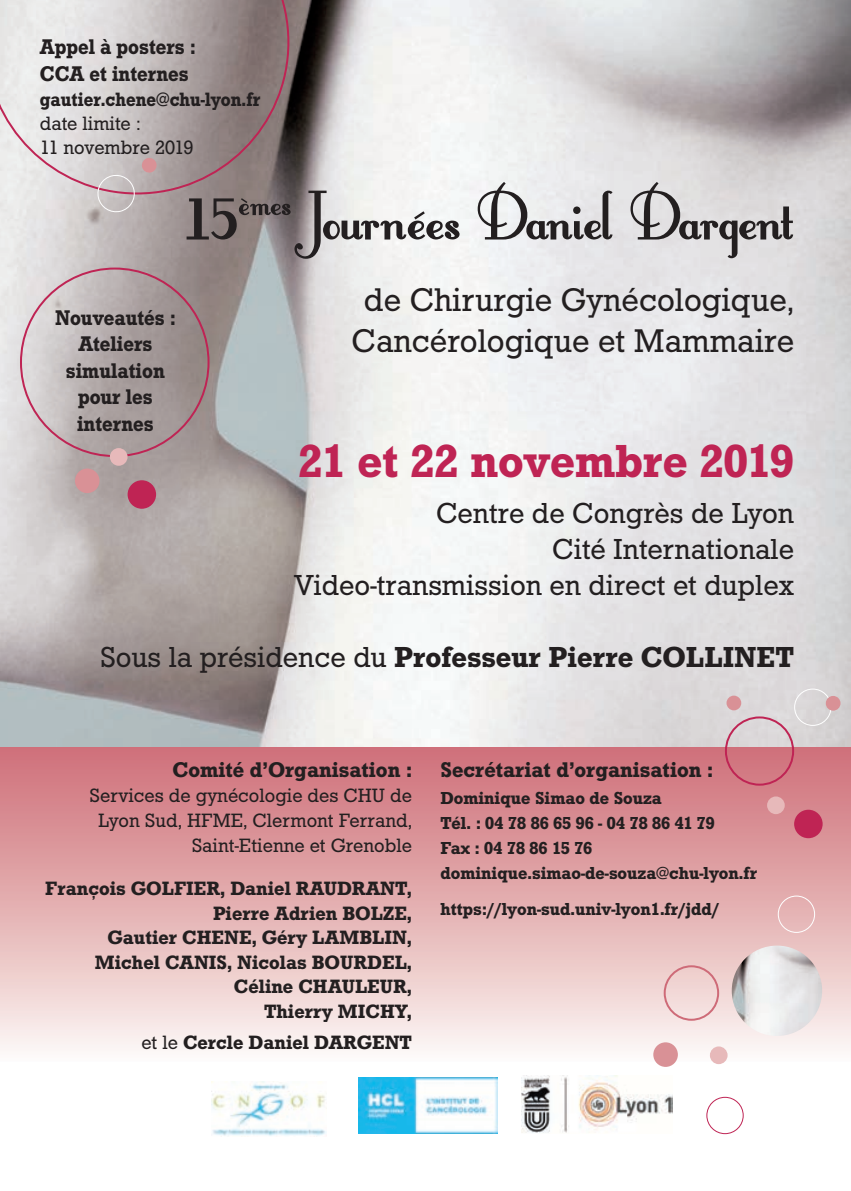
<style>
.page{position:relative;width:851px;height:1191px;background:#fff}
.page>*{position:absolute;margin:0;border:0;box-sizing:border-box;transform-origin:0 0}
.t1{font:84px "Fontleroy Brown";letter-spacing:-.005em;color:#231f20}
.t2{font:500 48px "Roctus T";color:#bf2454}
.t3{font:34px/40.8px "Roctus T";color:#231f20;text-align:center}
.t4{font:30px/36px "Roctus T";color:#231f20;text-align:right}
.t5{font:500 30px "Roctus T";color:#231f20}
.t6{font:500 22px/26.4px "Roctus T";color:#231f20;scale:.93 1}
.t7{font:500 22px "Roctus T";color:#231f20}
.t8{font:500 20px/24.4px "Roctus T";color:#231f20;text-align:right}
.t9{font:20px/25.2px "Roctus T";color:#231f20;text-align:right}
.t10{font:500 20px "Roctus T";color:#231f20;scale:.93 1}
.t11{font:500 18px/25px "Roctus T";color:#231f20}
.s1{font-size:104px}
.s2{font-weight:400}
</style>
<div class="page">
<svg style="left:0;top:747px;width:851px;height:315px"></svg>
<img style="left:0;top:0;width:851px;height:747px">
<img style="left:212px;top:1082px;width:115px;height:54px">
<img style="left:359px;top:1077px;width:139px;height:56px">
<img style="left:522px;top:1076px;width:151px;height:57px">
<img style="left:731px;top:945px;width:91px;height:91px;border-radius:50%">
<svg style="left:725px;top:716px;width:69px;height:70px"></svg>
<div style="left:706px;top:1097px;width:37px;height:37px;border:2px solid #bf2454;border-radius:50%"></div>
<div style="left:794px;top:810px;width:28px;height:28px;background:#bf2454;border-radius:50%"></div>
<div style="left:653px;top:1042px;width:25px;height:25px;background:#d99196;border-radius:50%"></div>
<div style="left:767px;top:796px;width:17px;height:18px;background:#e7b9ba;border-radius:50%"></div>
<div style="left:710px;top:1046px;width:17px;height:18px;background:#e7b9ba;border-radius:50%"></div>
<div style="left:777px;top:895px;width:38px;height:38px;border:2px solid #fff;border-radius:50%"></div>
<svg style="left:663px;top:965px;width:56px;height:56px"></svg>
<div style="left:726px;top:696px;width:15px;height:14px;background:#d99196;border-radius:50%"></div>
<div style="left:794px;top:688px;width:37px;height:38px;border:2px solid #fff;border-radius:50%"></div>
<div style="left:825px;top:696px;width:15px;height:15px;background:#d99196;border-radius:50%"></div>
<svg style="left:0;top:0;width:289px;height:194px"></svg>
<svg style="left:96px;top:157px;width:61px;height:57px"></svg>
<svg style="left:20px;top:268px;width:189px;height:189px"></svg>
<div style="left:128px;top:480px;width:28px;height:29px;background:#bf2454;border-radius:50%"></div>
<div style="left:75px;top:468px;width:24px;height:25px;background:#d99196;border-radius:50%"></div>
<div style="left:110px;top:448px;width:18px;height:18px;background:#e7b9ba;border-radius:50%"></div>
<p class="t6" style="left:40px;top:34px;width:169px">Appel à posters :<br>CCA et internes</p>
<p class="t10" style="left:40px;top:87px;width:239px">gautier.chene@chu-lyon.fr</p>
<p class="t9" style="left:40px;top:111px;width:155px;line-height:24px;text-align:left">date limite :<br>11 novembre 2019</p>
<p class="t6" style="left:55px;top:304px;width:131px;text-align:center">Nouveautés :<br>Ateliers simulation pour les internes</p>
<h1 class="t1" style="left:187px;top:178px;width:609px"><span class="s1">15</span><sup>èmes</sup> Journées Daniel Dargent</h1>
<h3 class="t3" style="left:351px;top:279px;width:444px">de Chirurgie Gynécologique,<br>Cancérologique et Mammaire</h3>
<h2 class="t2" style="left:298px;top:433px;width:497px">21 et 22 novembre 2019</h2>
<h3 class="t4" style="left:294px;top:494px;width:501px">Centre de Congrès de Lyon<br>Cité Internationale<br>Video-transmission en direct et duplex</h3>
<h3 class="t5" style="left:100px;top:639px;width:695px"><span class="s2">Sous la présidence du</span> Professeur Pierre COLLINET</h3>
<p class="t7" style="left:172px;top:756px;width:241px">Comité d’Organisation :</p>
<p class="t9" style="left:89px;top:782px;width:324px">Services de gynécologie des CHU de<br>Lyon Sud, HFME, Clermont Ferrand,<br>Saint-Etienne et Grenoble</p>
<p class="t8" style="left:45px;top:876px;width:368px">François GOLFIER, Daniel RAUDRANT,<br>Pierre Adrien BOLZE,<br>Gautier CHENE, Géry LAMBLIN,<br>Michel CANIS, Nicolas BOURDEL,<br>Céline CHAULEUR,<br>Thierry MICHY,</p>
<p class="t8" style="left:141px;top:1030px;width:272px"><span class="s2">et le</span> Cercle Daniel DARGENT</p>
<p class="t7" style="left:440px;top:756px;width:274px">Secrétariat d’organisation :</p>
<p class="t11" style="left:440px;top:785px;width:318px">Dominique Simao de Souza<br>Tél. : 04 78 86 65 96 - 04 78 86 41 79<br>Fax : 04 78 86 15 76 dominique.simao-de-souza@chu-lyon.fr</p>
<p class="t11" style="left:440px;top:897px;width:280px">https://lyon-sud.univ-lyon1.fr/jdd/</p>
</div>
